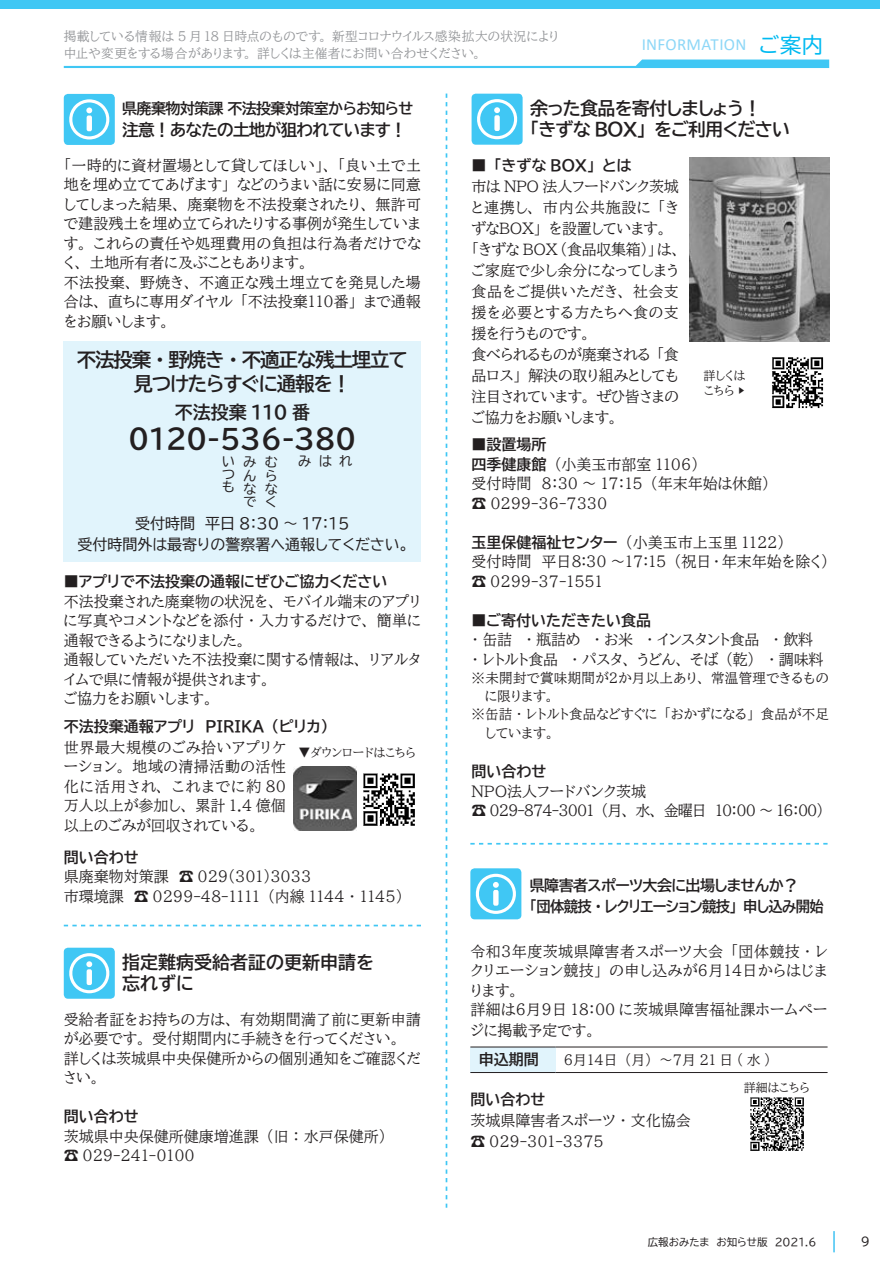
<style>
.page{position:relative;width:893px;height:1263px;background:#fff}
.page>*{position:absolute;margin:0;border:0;box-sizing:border-box;transform-origin:0 0}
.t1{font:27px "BIZ UDP Gothic Bold";color:#231f20}
.t2{font:19.5px/23.7px "BIZ UDP Gothic Bold";letter-spacing:-.06em;color:#231f20;text-align:center}
.t3{font:18px/21px "BIZ UDP Gothic Bold";letter-spacing:-.04em;color:#231f20}
.t4{font:18px/21px "BIZ UDP Gothic Bold";color:#231f20}
.t5{font:16.95px "Calibri";letter-spacing:.015em;color:#8dd7f7}
.t6{font:16.5px "BIZ UDP Gothic Bold";letter-spacing:-.04em;color:#231f20}
.t7{font:15px/19.5px "BIZ UDP Mincho Medium";color:#231f20}
.t8{font:15px/21px "BIZ UDP Mincho Medium";letter-spacing:-.02em;color:#231f20}
.t9{font:15px "BIZ UDP Gothic Bold";color:#231f20}
.t10{font:15px/19.5px "BIZ UDP Mincho Medium";letter-spacing:.025em;color:#231f20}
.t11{font:15px/21px "BIZ UDP Gothic Bold";letter-spacing:-.04em;color:#231f20}
.t12{font:15px/19.5px "BIZ UDP Mincho Medium";letter-spacing:-.055em;color:#231f20}
.t13{font:15px/21px "BIZ UDP Gothic";color:#231f20;text-align:center}
.t14{font:13.8px "BIZ UDP Mincho Medium";color:#231f20}
.t15{font:13.5px "BIZ UDP Mincho Medium";letter-spacing:.015em;color:#231f20}
.t16{font:13.5px/13.2px "BIZ UDP Gothic";color:#231f20;text-align:justify}
.t17{font:12.75px/17px "BIZ UDP Mincho Medium";letter-spacing:.015em;color:#939598}
.t18{font:12px/15px "BIZ UDP Mincho Medium";color:#231f20}
.t19{font:12px "BIZ UDP Gothic";color:#231f20}
.t20{font:10.5px "BIZ UDP Gothic";color:#231f20}
.s1{font-family:"BIZ UDP Gothic";font-size:21.3px;color:#00baf1}
.s2{font-family:"BIZ UDP Gothic Bold"}
</style>
<div class="page">
<svg style="left:64px;top:60px;width:765px;height:8px"></svg>
<div style="left:0;top:0;width:880px;height:9px;background:#40c7f4"></div>
<hr style="left:833px;top:1231px;width:2px;height:21px;background:#00aeef">
<div style="left:64px;top:94px;width:51px;height:51px;background:#40c7f4;border-radius:4px"></div>
<svg style="left:69px;top:99px;width:41px;height:40px"></svg>
<div style="left:87px;top:115px;width:5px;height:16px;background:#fff;border-radius:2px"></div>
<div style="left:472px;top:94px;width:51px;height:51px;background:#40c7f4;border-radius:4px"></div>
<svg style="left:477px;top:99px;width:41px;height:40px"></svg>
<div style="left:494px;top:115px;width:6px;height:16px;background:#fff;border-radius:2px"></div>
<div style="left:64px;top:341px;width:357px;height:220px;background:#e1f4fc"></div>
<img style="left:293px;top:767px;width:122px;height:64px">
<img style="left:772px;top:357px;width:52px;height:52px">
<svg style="left:470px;top:843px;width:358px;height:1px"></svg>
<img style="left:689px;top:157px;width:140px;height:184px">
<svg style="left:446px;top:94px;width:1px;height:1114px"></svg>
<svg style="left:64px;top:925px;width:357px;height:1px"></svg>
<div style="left:470px;top:868px;width:51px;height:51px;background:#40c7f4;border-radius:4px"></div>
<svg style="left:475px;top:874px;width:41px;height:40px"></svg>
<div style="left:493px;top:890px;width:6px;height:16px;background:#fff;border-radius:2px"></div>
<div style="left:470px;top:1047px;width:85px;height:25px;background:#e1f4fc"></div>
<hr style="left:470px;top:1047px;width:85px;height:1px;background:#231f20">
<hr style="left:555px;top:1047px;width:273px;height:1px;background:#231f20">
<hr style="left:470px;top:1072px;width:85px;height:1px;background:#231f20">
<hr style="left:555px;top:1072px;width:273px;height:1px;background:#231f20">
<img style="left:750px;top:1097px;width:54px;height:54px">
<div style="left:64px;top:948px;width:51px;height:51px;background:#40c7f4;border-radius:4px"></div>
<svg style="left:69px;top:953px;width:41px;height:40px"></svg>
<div style="left:87px;top:969px;width:5px;height:16px;background:#fff;border-radius:2px"></div>
<p class="t17" style="left:64px;top:28px;width:497px">掲載している情報は 5 月 18 日時点のものです。新型コロナウイルス感染拡大の状況により中止や変更をする場合があります。詳しくは主催者にお問い合わせください。</p>
<p class="t5" style="left:642px;top:33px;width:183px">INFORMATION <span class="s1">ご案内</span></p>
<p class="t11" style="left:122px;top:98px;width:293px">県廃棄物対策課不法投棄対策室からお知らせ</p>
<p class="t6" style="left:122px;top:122px;width:286px">注意！あなたの土地が狙われています！</p>
<p class="t7" style="left:64px;top:155px;width:359px">「一時的に資材置場として貸してほしい」、「良い土で土地を埋め立ててあげます」などのうまい話に安易に同意してしまった結果、廃棄物を不法投棄されたり、無許可で建設残土を埋め立てられたりする事例が発生しています。これらの責任や処理費用の負担は行為者だけでなく、土地所有者に及ぶこともあります。<br>不法投棄、野焼き、不適正な残土埋立てを発見した場合は、直ちに専用ダイヤル「不法投棄１１０番」まで通報をお願いします。</p>
<h2 class="t2" style="left:77px;top:348px;width:332px">不法投棄・野焼き・不適正な残土埋立て見つけたらすぐに通報を！</h2>
<p class="t3" style="left:175px;top:402px;width:137px">不法投棄 110 番</p>
<h1 class="t1" style="left:129px;top:425px;width:229px">0120-536-380</h1>
<p class="t16" style="left:298px;top:454px;width:56px">みはれ</p>
<p class="t16" style="left:222px;top:456px;width:14px;line-height:12.5px">いつも</p>
<p class="t16" style="left:243px;top:456px;width:14px">みんなで</p>
<p class="t16" style="left:264px;top:456px;width:14px">むらなく</p>
<p class="t13" style="left:77px;top:513px;width:333px">受付時間　平日 8：30 ～ 17：15<br>受付時間外は最寄りの警察署へ通報してください。</p>
<p class="t9" style="left:64px;top:574px;width:325px">■アプリで不法投棄の通報にぜひご協力ください</p>
<p class="t7" style="left:64px;top:591px;width:359px">不法投棄された廃棄物の状況を、モバイル端末のアプリに写真やコメントなどを添付・入力するだけで、簡単に通報できるようになりました。<br>通報していただいた不法投棄に関する情報は、リアルタイムで県に情報が提供されます。<br>ご協力をお願いします。</p>
<p class="t9" style="left:64px;top:719px;width:266px">不法投棄通報アプリ　PIRIKA （ピリカ）</p>
<p class="t7" style="left:64px;top:737px;width:224px;text-align:justify">世界最大規模のごみ拾いアプリケーション。地域の清掃活動の活性化に活用され、これまでに約 80万人以上が参加し、累計 1.4 億個以上のごみが回収されている。</p>
<p class="t18" style="left:299px;top:744px;width:119px">▼ダウンロードはこちら</p>
<p class="t9" style="left:64px;top:850px;width:76px">問い合わせ</p>
<p class="t7" style="left:64px;top:867px;width:341px">県廃棄物対策課　☎ 029(301)3033<br>市環境課　☎ 0299-48-1111 （内線 1144 ・ 1145）</p>
<p class="t4" style="left:122px;top:952px;width:253px">指定難病受給者証の更新申請を忘れずに</p>
<p class="t7" style="left:64px;top:1009px;width:359px">受給者証をお持ちの方は、有効期間満了前に更新申請が必要です。受付期間内に手続きを行ってください。<br>詳しくは茨城県中央保健所からの個別通知をご確認ください。</p>
<p class="t9" style="left:64px;top:1109px;width:76px">問い合わせ</p>
<p class="t7" style="left:64px;top:1126px;width:324px">茨城県中央保健所健康増進課（旧：水戸保健所）☎ 029-241-0100</p>
<p class="t3" style="left:530px;top:98px;width:262px">余った食品を寄付しましょう！<br>「きずな BOX」をご利用ください</p>
<p class="t9" style="left:472px;top:157px;width:162px">■ 「きずな BOX」とは</p>
<p class="t8" style="left:472px;top:175px;width:210px">市は NPO 法人フードバンク茨城と連携し、市内公共施設に「きずなＢＯＸ」を設置しています。<br>「きずな BOX（食品収集箱）」は、ご家庭で少し余分になってしまう食品をご提供いただき、社会支援を必要とする方たちへ食の支援を行うものです。<br>食べられるものが廃棄される「食品ロス」解決の取り組みとしても注目されています。ぜひ皆さまのご協力をお願いします。</p>
<p class="t18" style="left:703px;top:368px;width:43px">詳しくはこちら ▶</p>
<p class="t9" style="left:472px;top:437px;width:76px">■設置場所</p>
<p class="t7" style="left:472px;top:454px;width:300px"><span class="s2">四季健康館</span>（小美玉市部室 1106）<br>受付時間　８：30 ～ 17：15 （年末年始は休館）☎ 0299-36-7330</p>
<p class="t7" style="left:472px;top:532px;width:359px"><span class="s2">玉里保健福祉センター</span>（小美玉市上玉里 1122）<br>受付時間　平日８：30 ～17：15 （祝日・年末年始を除く）☎ 0299-37-1551</p>
<p class="t9" style="left:472px;top:613px;width:181px">■ご寄付いただきたい食品</p>
<p class="t8" style="left:472px;top:630px;width:353px;line-height:19.5px">・缶詰　・瓶詰め　・お米　・インスタント食品　・飲料・レトルト食品　・パスタ、うどん、そば（乾）　・調味料</p>
<p class="t15" style="left:472px;top:671px;width:359px">※未開封で賞味期間が２か月以上あり、常温管理できるもの</p>
<p class="t15" style="left:485px;top:689px;width:70px">に限ります。</p>
<p class="t15" style="left:472px;top:707px;width:359px">※缶詰・レトルト食品などすぐに「おかずになる」食品が不足</p>
<p class="t15" style="left:485px;top:726px;width:71px">しています。</p>
<p class="t9" style="left:472px;top:764px;width:76px">問い合わせ</p>
<p class="t12" style="left:472px;top:781px;width:354px">ＮＰＯ法人フードバンク茨城　<br>☎ 029-874-3001 （月、水、金曜日　10：00 ～ 16：00）</p>
<p class="t11" style="left:530px;top:874px;width:295px">県障害者スポーツ大会に出場しませんか？<br>「団体競技・レクリエーション競技」申し込み開始</p>
<p class="t10" style="left:470px;top:941px;width:359px">令和３年度茨城県障害者スポーツ大会「団体競技・レクリエーション競技」の申し込みが６月１４日からはじまります。<br>詳細は６月９日 18：00 に茨城県障害福祉課ホームペー</p>
<p class="t7" style="left:470px;top:1020px;width:126px">ジに掲載予定です。</p>
<p class="t9" style="left:479px;top:1052px;width:61px">申込期間</p>
<p class="t14" style="left:564px;top:1053px;width:208px">６月１４日（月）～７月 21 日 ( 水 )</p>
<p class="t9" style="left:470px;top:1092px;width:76px">問い合わせ</p>
<p class="t7" style="left:470px;top:1110px;width:222px;line-height:21px">茨城県障害者スポーツ・文化協会☎ 029-301-3375</p>
<p class="t18" style="left:744px;top:1080px;width:68px">詳細はこちら</p>
<p class="t20" style="left:648px;top:1236px;width:170px">広報おみたま　お知らせ版　2021.6</p>
<p class="t19" style="left:861px;top:1236px;width:11px">9</p>
</div>
